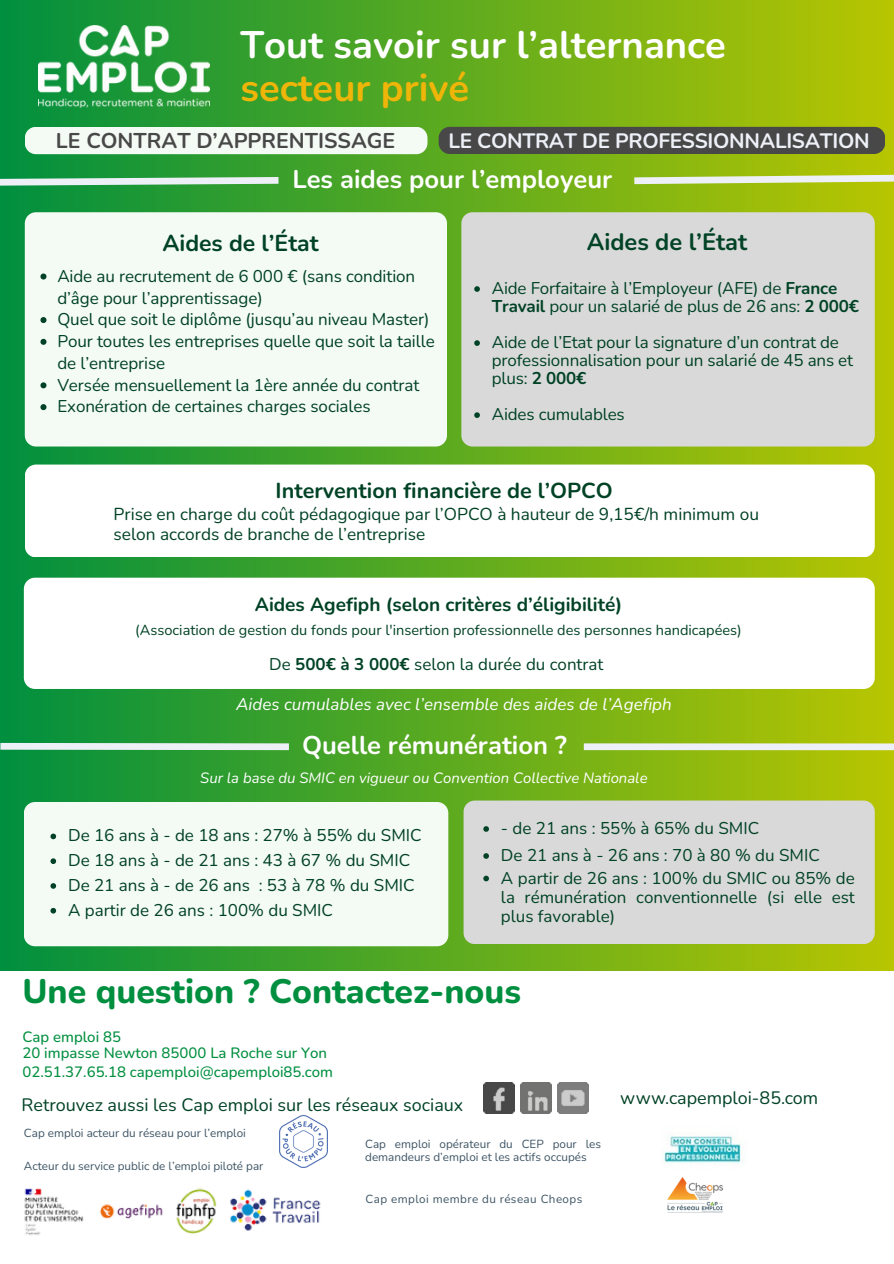
<style>
.page{position:relative;width:894px;height:1264px;background:#fff}
.page>*{position:absolute;margin:0;border:0;box-sizing:border-box;transform-origin:0 0}
.t1{font:700 38.25px/43px "Nunito";color:#fff}
.t2{font:800 33.75px "Nunito";color:#008f3f}
.t3{font:700 25.65px "Nunito";color:#fff}
.t4{font:700 25.5px "Nunito";color:#fff}
.t5{font:700 23.55px "Nunito";color:#004225}
.t6{font:700 22.95px "Nunito";color:#004225}
.t7{font:700 21.6px "Nunito";color:#004225}
.t8{font:700 21.3px "Nunito";color:#484848}
.t9{font:700 20.85px "Nunito";letter-spacing:-.015em;color:#eef0f8}
.t10{font:700 19.05px "Nunito";color:#004225}
.t11{font:18px "Nunito";color:#004225}
.t12{font:17.25px/20.5px "Nunito";color:#004225}
.t13{font:16.95px/18px "Nunito";letter-spacing:-.005em;color:#004225}
.t14{font:italic 16.95px "Nunito";color:#fff}
.t15{font:500 15px "Nunito";color:#008f3f}
.t16{font:italic 14.85px "Nunito";color:#fff}
.t17{font:14.55px "Nunito";color:#004225}
.t18{font:11.7px/12.8px "Nunito";color:#3e5565}
.t19{font:11.7px "Nunito";letter-spacing:.035em;color:#3e5565}
.s1{color:#efb509}
.s2{font-weight:700}
</style>
<div class="page">
<div style="left:0;top:0;width:893px;height:1263px;background:linear-gradient(to right,#019040,#b9c502)"></div>
<img style="left:38px;top:26px;width:171px;height:82px">
<div style="left:0;top:971px;width:893px;height:292px;background:#fff"></div>
<img style="left:24px;top:1188px;width:297px;height:47px">
<img style="left:664px;top:1136px;width:77px;height:28px">
<div style="left:25px;top:127px;width:402px;height:27px;background:#f4faf4;border-radius:11px"></div>
<div style="left:438px;top:127px;width:447px;height:27px;background:#484848;border-radius:11px"></div>
<div style="left:461px;top:212px;width:413px;height:234px;background:#d9d9d9;border-radius:11px"></div>
<div style="left:24px;top:577px;width:850px;height:112px;background:#fff;border-radius:11px"></div>
<div style="left:25px;top:212px;width:421px;height:234px;background:#f4faf4;border-radius:11px"></div>
<div style="left:24px;top:802px;width:424px;height:144px;background:#f4faf4;border-radius:11px"></div>
<div style="left:463px;top:800px;width:411px;height:144px;background:#d9d9d9;border-radius:11px"></div>
<svg style="left:0;top:174px;width:285px;height:15px;background:#79be8a"></svg>
<div style="left:583px;top:743px;width:310px;height:7px;background:#eef0f8"></div>
<div style="left:0;top:743px;width:289px;height:7px;background:#eef0f8"></div>
<svg style="left:627px;top:171px;width:266px;height:16px;background:#bdd26b"></svg>
<svg style="left:25px;top:464px;width:849px;height:93px"></svg>
<img style="left:280px;top:1114px;width:47px;height:53px">
<svg style="left:474px;top:286px;width:5px;height:6px"></svg>
<svg style="left:474px;top:340px;width:5px;height:6px"></svg>
<svg style="left:474px;top:412px;width:5px;height:6px"></svg>
<svg style="left:50px;top:833px;width:6px;height:6px"></svg>
<svg style="left:50px;top:858px;width:6px;height:6px"></svg>
<svg style="left:50px;top:883px;width:6px;height:5px"></svg>
<svg style="left:50px;top:907px;width:6px;height:6px"></svg>
<svg style="left:483px;top:826px;width:6px;height:5px"></svg>
<svg style="left:483px;top:853px;width:6px;height:5px"></svg>
<svg style="left:483px;top:875px;width:6px;height:6px"></svg>
<svg style="left:40px;top:273px;width:6px;height:6px"></svg>
<svg style="left:40px;top:317px;width:6px;height:6px"></svg>
<svg style="left:40px;top:339px;width:6px;height:6px"></svg>
<svg style="left:40px;top:382px;width:6px;height:6px"></svg>
<svg style="left:40px;top:404px;width:6px;height:6px"></svg>
<img style="left:667px;top:1177px;width:55px;height:35px">
<img style="left:483px;top:1082px;width:31px;height:31px">
<img style="left:520px;top:1082px;width:31px;height:31px">
<img style="left:557px;top:1082px;width:31px;height:31px">
<p class="t1" style="left:240px;top:24px;width:487px">Tout savoir sur l’alternance <span class="s1">secteur privé</span></p>
<h3 class="t8" style="left:56px;top:126px;width:341px">LE CONTRAT D’APPRENTISSAGE</h3>
<p class="t9" style="left:448px;top:127px;width:423px">LE CONTRAT DE PROFESSIONNALISATION</p>
<h3 class="t3" style="left:292px;top:162px;width:321px">Les aides pour l’employeur</h3>
<p class="t6" style="left:162px;top:228px;width:158px">Aides de l’État</p>
<p class="t13" style="left:57px;top:265px;width:359px;line-height:21.8px">Aide au recrutement de 6 000 € (sans condition d’âge pour l’apprentissage)</p>
<p class="t13" style="left:57px;top:311px;width:373px">Quel que soit le diplôme (jusqu’au niveau Master)</p>
<h2 class="t13" style="left:57px;top:330px;width:379px;line-height:21.8px">Pour toutes les entreprises quelle que soit la taille de l’entreprise</h2>
<p class="t13" style="left:57px;top:376px;width:363px">Versée mensuellement la 1ère année du contrat</p>
<p class="t13" style="left:57px;top:398px;width:315px">Exonération de certaines charges sociales</p>
<h5 class="t5" style="left:586px;top:226px;width:162px">Aides de l’État</h5>
<p class="t13" style="left:491px;top:279px;width:368px">Aide Forfaitaire à l’Employeur (AFE) de <span class="s2">France<br>Travail</span> pour un salarié de plus de 26 ans: <span class="s2">2 000€</span></p>
<p class="t13" style="left:491px;top:333px;width:362px">Aide de l’Etat pour la signature d’un contrat de professionnalisation pour un salarié de 45 ans et plus: <span class="s2">2 000€</span></p>
<p class="t13" style="left:491px;top:405px;width:134px">Aides cumulables</p>
<p class="t7" style="left:275px;top:476px;width:338px">Intervention financière de l’OPCO</p>
<p class="t12" style="left:113px;top:504px;width:647px">Prise en charge du coût pédagogique par l’OPCO à hauteur de 9,15€/h minimum ou selon accords de branche de l’entreprise</p>
<p class="t10" style="left:255px;top:592px;width:369px">Aides Agefiph (selon critères d’éligibilité)</p>
<h6 class="t17" style="left:135px;top:620px;width:608px">(Association de gestion du fonds pour l'insertion professionnelle des personnes handicapées)</h6>
<p class="t13" style="left:269px;top:655px;width:335px">De <span class="s2">500€ à 3 000€</span> selon la durée du contrat</p>
<p class="t14" style="left:236px;top:692px;width:437px">Aides cumulables avec l’ensemble des aides de l’Agefiph</p>
<h4 class="t4" style="left:302px;top:728px;width:266px">Quelle rémunération ?</h4>
<p class="t16" style="left:200px;top:768px;width:449px">Sur la base du SMIC en vigueur ou Convention Collective Nationale</p>
<p class="t13" style="left:68px;top:826px;width:355px">De 16 ans à - de 18 ans : 27% à 55% du SMIC</p>
<h6 class="t13" style="left:68px;top:851px;width:343px">De 18 ans à - de 21 ans : 43 à 67 % du SMIC</h6>
<h6 class="t13" style="left:68px;top:876px;width:348px">De 21 ans à - de 26 ans : 53 à 78 % du SMIC</h6>
<h3 class="t13" style="left:68px;top:901px;width:266px">A partir de 26 ans : 100% du SMIC</h3>
<p class="t13" style="left:501px;top:819px;width:259px">- de 21 ans : 55% à 65% du SMIC</p>
<p class="t13" style="left:501px;top:846px;width:320px">De 21 ans à - 26 ans : 70 à 80 % du SMIC</p>
<p class="t13" style="left:501px;top:868px;width:355px;line-height:19.2px;text-align:justify">A partir de 26 ans : 100% du SMIC ou 85% de la rémunération conventionnelle (si elle est plus favorable)</p>
<p class="t2" style="left:22px;top:969px;width:500px">Une question ? Contactez-nous</p>
<p class="t15" style="left:22px;top:1027px;width:100px">Cap emploi 85</p>
<h6 class="t15" style="left:22px;top:1042px;width:306px">20 impasse Newton 85000 La Roche sur Yon</h6>
<p class="t15" style="left:22px;top:1062px;width:312px">02.51.37.65.18 capemploi@capemploi85.com</p>
<p class="t11" style="left:22px;top:1093px;width:443px">Retrouvez aussi les Cap emploi sur les réseaux sociaux</p>
<p class="t18" style="left:24px;top:1126px;width:223px">Cap emploi acteur du réseau pour l’emploi</p>
<p class="t18" style="left:24px;top:1159px;width:241px">Acteur du service public de l’emploi piloté par</p>
<p class="t18" style="left:365px;top:1138px;width:237px">Cap emploi opérateur du CEP pour les demandeurs d’emploi et les actifs occupés</p>
<p class="t19" style="left:365px;top:1190px;width:218px">Cap emploi membre du réseau Cheops</p>
<h6 class="t11" style="left:620px;top:1086px;width:199px">www.capemploi-85.com</h6>
</div>
